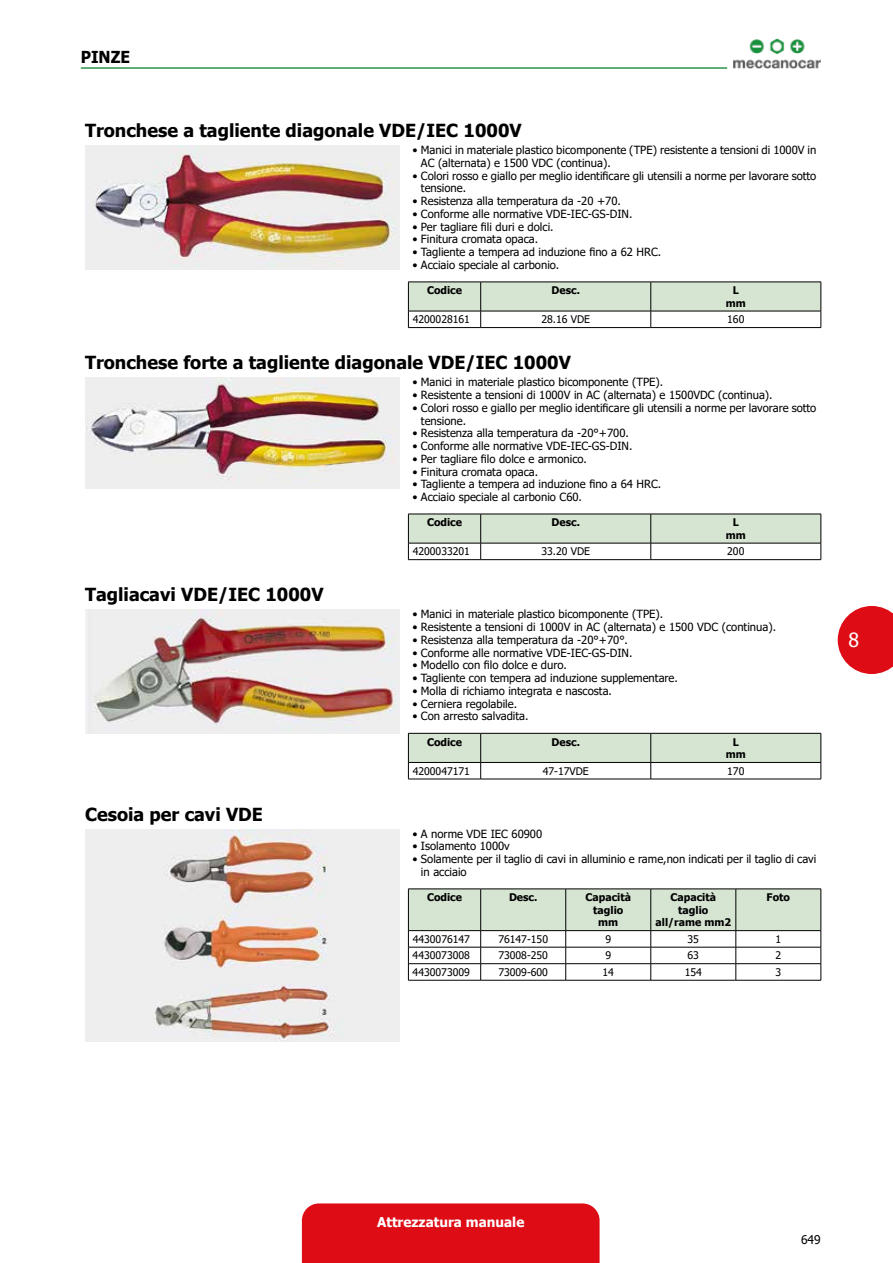
<style>
.page{position:relative;width:893px;height:1263px;background:#fff}
.page>*{position:absolute;margin:0;border:0;box-sizing:border-box;transform-origin:0 0}
.t1{font:19.5px "Tahoma";color:#fff}
.t2{font:700 18px "Tahoma";color:#000}
.t3{font:700 16.5px "Tahoma";color:#000;scale:.95 1}
.t4{font:700 13.5px "Tahoma";color:#fff}
.t5{font:12px "Tahoma";color:#000}
.t6{font:11.25px/12.8px "Tahoma";color:#000}
.t7{font:10.5px "Tahoma";color:#000}
.t8{font:700 10.5px/12.6px "Tahoma";color:#000;text-align:center}
</style>
<div class="page">
<div style="left:302px;top:1203px;width:298px;height:60px;background:#de0c15"></div>
<svg style="left:838px;top:606px;width:55px;height:68px;background:#e33139"></svg>
<img style="left:733px;top:38px;width:88px;height:31px">
<hr style="left:81px;top:67px;width:646px;height:2px;background:#28974e">
<img style="left:85px;top:146px;width:315px;height:123px">
<svg style="left:408px;top:282px;width:414px;height:45px"></svg>
<hr style="left:408px;top:327px;width:73px;height:1px;background:#000">
<hr style="left:481px;top:327px;width:170px;height:1px;background:#000">
<hr style="left:651px;top:327px;width:170px;height:1px;background:#000">
<img style="left:85px;top:378px;width:315px;height:110px">
<svg style="left:408px;top:514px;width:414px;height:45px"></svg>
<hr style="left:408px;top:559px;width:73px;height:1px;background:#000">
<hr style="left:481px;top:559px;width:170px;height:1px;background:#000">
<hr style="left:651px;top:559px;width:170px;height:1px;background:#000">
<img style="left:85px;top:610px;width:315px;height:124px">
<svg style="left:408px;top:733px;width:414px;height:46px"></svg>
<hr style="left:408px;top:779px;width:73px;height:1px;background:#000">
<hr style="left:481px;top:779px;width:170px;height:1px;background:#000">
<hr style="left:651px;top:779px;width:170px;height:1px;background:#000">
<img style="left:85px;top:829px;width:314px;height:213px">
<svg style="left:408px;top:889px;width:414px;height:91px"></svg>
<hr style="left:408px;top:980px;width:73px;height:1px;background:#000">
<hr style="left:481px;top:980px;width:85px;height:1px;background:#000">
<hr style="left:566px;top:980px;width:85px;height:1px;background:#000">
<hr style="left:651px;top:980px;width:85px;height:1px;background:#000">
<hr style="left:736px;top:980px;width:85px;height:1px;background:#000">
<h3 class="t3" style="left:81px;top:45px;width:53px">Pinze</h3>
<h2 class="t2" style="left:85px;top:118px;width:308px">Tronchese a tagliente diagonale VDE</h2>
<h2 class="t2" style="left:416px;top:118px;width:107px">/IEC 1000V</h2>
<p class="t6" style="left:421px;top:144px;width:397px;text-indent:-9px">• Manici in materiale plastico bicomponente (TPE) resistente a tensioni di 1000V in<br>AC (alternata) e 1500 VDC (continua).</p>
<p class="t6" style="left:421px;top:170px;width:397px;text-indent:-9px">• Colori rosso e giallo per meglio identificare gli utensili a norme per lavorare sotto tensione.</p>
<p class="t6" style="left:412px;top:195px;width:210px">• Resistenza alla temperatura da -20 +70.</p>
<p class="t6" style="left:412px;top:208px;width:222px">• Conforme alle normative VDE-IEC-GS-DIN.</p>
<p class="t6" style="left:412px;top:221px;width:143px">• Per tagliare fili duri e dolci.</p>
<p class="t6" style="left:412px;top:234px;width:127px">• Finitura cromata opaca.</p>
<p class="t6" style="left:412px;top:246px;width:250px">• Tagliente a tempera ad induzione fino a 62 HRC.</p>
<p class="t6" style="left:412px;top:259px;width:148px">• Acciaio speciale al carbonio.</p>
<p class="t8" style="left:427px;top:284px;width:37px">Codice</p>
<p class="t8" style="left:551px;top:284px;width:30px">Desc.</p>
<p class="t8" style="left:726px;top:284px;width:22px">L mm</p>
<p class="t7" style="left:413px;top:312px;width:59px">4200028161</p>
<p class="t7" style="left:541px;top:312px;width:50px">28.16 VDE</p>
<p class="t7" style="left:727px;top:312px;width:19px">160</p>
<h2 class="t2" style="left:85px;top:350px;width:357px">Tronchese forte a tagliente diagonale VDE</h2>
<h2 class="t2" style="left:465px;top:350px;width:107px">/IEC 1000V</h2>
<p class="t6" style="left:412px;top:376px;width:252px">• Manici in materiale plastico bicomponente (TPE).</p>
<p class="t6" style="left:412px;top:389px;width:362px">• Resistente a tensioni di 1000V in AC (alternata) e 1500VDC (continua).</p>
<p class="t6" style="left:421px;top:402px;width:397px;text-indent:-9px">• Colori rosso e giallo per meglio identificare gli utensili a norme per lavorare sotto tensione.</p>
<p class="t6" style="left:412px;top:427px;width:218px">• Resistenza alla temperatura da -20°+700.</p>
<p class="t6" style="left:412px;top:440px;width:222px">• Conforme alle normative VDE-IEC-GS-DIN.</p>
<p class="t6" style="left:412px;top:453px;width:176px">• Per tagliare filo dolce e armonico.</p>
<p class="t6" style="left:412px;top:466px;width:127px">• Finitura cromata opaca.</p>
<p class="t6" style="left:412px;top:478px;width:250px">• Tagliente a tempera ad induzione fino a 64 HRC.</p>
<p class="t6" style="left:412px;top:491px;width:171px">• Acciaio speciale al carbonio C60.</p>
<p class="t8" style="left:427px;top:517px;width:37px">Codice</p>
<p class="t8" style="left:551px;top:517px;width:30px">Desc.</p>
<p class="t8" style="left:726px;top:517px;width:22px">L mm</p>
<p class="t7" style="left:413px;top:544px;width:59px">4200033201</p>
<p class="t7" style="left:541px;top:544px;width:50px">33.20 VDE</p>
<p class="t7" style="left:727px;top:544px;width:19px">200</p>
<h2 class="t2" style="left:85px;top:582px;width:110px">Tagliacavi VDE</h2>
<h2 class="t2" style="left:218px;top:582px;width:107px">/IEC 1000V</h2>
<p class="t6" style="left:412px;top:608px;width:252px">• Manici in materiale plastico bicomponente (TPE).</p>
<p class="t6" style="left:412px;top:621px;width:365px">• Resistente a tensioni di 1000V in AC (alternata) e 1500 VDC (continua).</p>
<p class="t6" style="left:412px;top:634px;width:217px">• Resistenza alla temperatura da -20°+70°.</p>
<p class="t6" style="left:412px;top:647px;width:222px">• Conforme alle normative VDE-IEC-GS-DIN.</p>
<p class="t6" style="left:412px;top:659px;width:156px">• Modello con filo dolce e duro.</p>
<p class="t6" style="left:412px;top:672px;width:267px">• Tagliente con tempera ad induzione supplementare.</p>
<p class="t6" style="left:412px;top:685px;width:201px">• Molla di richiamo integrata e nascosta.</p>
<p class="t6" style="left:412px;top:698px;width:106px">• Cerniera regolabile.</p>
<p class="t6" style="left:412px;top:710px;width:118px">• Con arresto salvadita.</p>
<p class="t8" style="left:427px;top:736px;width:37px">Codice</p>
<p class="t8" style="left:551px;top:736px;width:30px">Desc.</p>
<p class="t8" style="left:726px;top:736px;width:22px">L mm</p>
<p class="t7" style="left:413px;top:764px;width:59px">4200047171</p>
<p class="t7" style="left:543px;top:764px;width:48px">47-17VDE</p>
<p class="t7" style="left:727px;top:764px;width:19px">170</p>
<h2 class="t2" style="left:85px;top:801px;width:155px">Cesoia per cavi VDE</h2>
<p class="t6" style="left:412px;top:828px;width:131px">• A norme VDE IEC 60900</p>
<p class="t6" style="left:412px;top:841px;width:99px">• Isolamento 1000v</p>
<p class="t6" style="left:421px;top:853px;width:397px;text-indent:-9px">• Solamente per il taglio di cavi in alluminio e rame,non indicati per il taglio di cavi in acciaio</p>
<p class="t8" style="left:427px;top:891px;width:37px">Codice</p>
<p class="t8" style="left:509px;top:891px;width:30px">Desc.</p>
<p class="t8" style="left:585px;top:891px;width:47px">Capacità taglio mm</p>
<p class="t8" style="left:655px;top:891px;width:77px">Capacità taglio all/rame mm2</p>
<p class="t8" style="left:767px;top:891px;width:25px">Foto</p>
<p class="t7" style="left:413px;top:932px;width:59px">4430076147</p>
<p class="t7" style="left:498px;top:932px;width:51px">76147-150</p>
<p class="t7" style="left:605px;top:932px;width:7px">9</p>
<p class="t7" style="left:688px;top:932px;width:13px">35</p>
<p class="t7" style="left:775px;top:932px;width:7px">1</p>
<p class="t7" style="left:413px;top:948px;width:59px">4430073008</p>
<p class="t7" style="left:498px;top:948px;width:51px">73008-250</p>
<p class="t7" style="left:605px;top:948px;width:7px">9</p>
<p class="t7" style="left:688px;top:948px;width:13px">63</p>
<p class="t7" style="left:775px;top:948px;width:7px">2</p>
<p class="t7" style="left:413px;top:965px;width:59px">4430073009</p>
<p class="t7" style="left:498px;top:965px;width:51px">73009-600</p>
<p class="t7" style="left:602px;top:965px;width:13px">14</p>
<p class="t7" style="left:685px;top:965px;width:19px">154</p>
<p class="t7" style="left:775px;top:965px;width:7px">3</p>
<h1 class="t1" style="left:848px;top:627px;width:12px">8</h1>
<p class="t4" style="left:377px;top:1212px;width:149px">Attrezzatura manuale</p>
<p class="t5" style="left:801px;top:1231px;width:21px">649</p>
</div>
